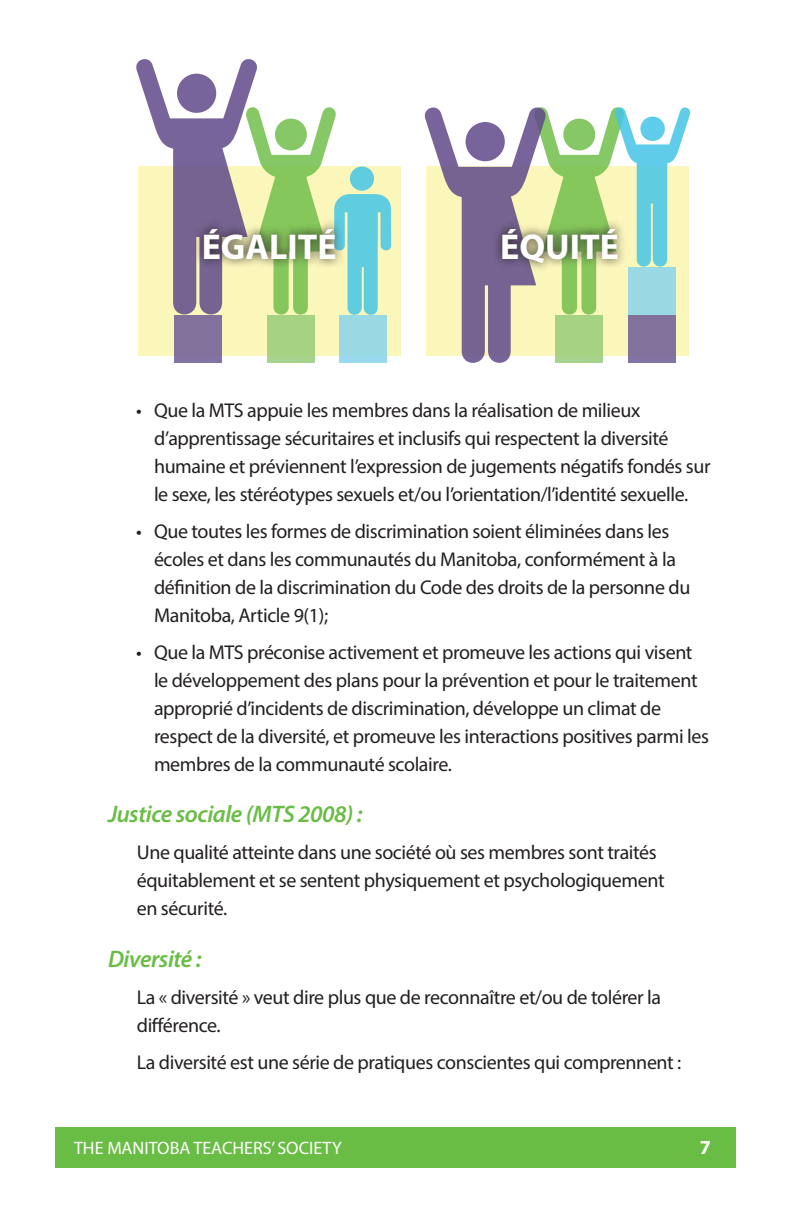
<style>
.page{position:relative;width:792px;height:1224px;background:#fff}
.page>*{position:absolute;margin:0;border:0;box-sizing:border-box;transform-origin:0 0}
.t1{font:700 36px "Myriad Pro";color:#fff}
.t2{font:italic 600 24px "Myriad Pro";letter-spacing:-.02em;color:#69bd45}
.t3{font:20px/28px "Myriad Pro";letter-spacing:-.02em;color:#231f20}
.t4{font:700 20px "Myriad Pro";color:#fff}
.t5{font:18px "Myriad Pro";color:#fff}
</style>
<div class="page">
<div style="left:55px;top:1128px;width:681px;height:40px;background:#69bd45"></div>
<div style="left:138px;top:167px;width:263px;height:189px;background:#fbf6ba"></div>
<div style="left:174px;top:315px;width:48px;height:48px;background:#82719a"></div>
<div style="left:267px;top:315px;width:48px;height:48px;background:#a6d382"></div>
<div style="left:339px;top:315px;width:48px;height:48px;background:#98d9e4"></div>
<svg style="left:136px;top:59px;width:255px;height:256px"></svg>
<svg style="left:193px;top:219px;width:152px;height:50px;background:#8d9c78"></svg>
<svg style="left:424px;top:107px;width:267px;height:256px;background:#bcc9b5"></svg>
<svg style="left:492px;top:219px;width:135px;height:54px;background:#919e76"></svg>
<h1 class="t1" style="left:202px;top:223px;width:136px">ÉGALITÉ</h1>
<h1 class="t1" style="left:500px;top:223px;width:120px">ÉQUITÉ</h1>
<p class="t3" style="left:154px;top:396px;width:558px;text-indent:-18px">• Que la MTS appuie les membres dans la réalisation de milieux d’apprentissage sécuritaires et inclusifs qui respectent la diversité humaine et préviennent l’expression de jugements négatifs fondés sur le sexe, les stéréotypes sexuels et/ou l’orientation/l’identité sexuelle.</p>
<p class="t3" style="left:154px;top:517px;width:538px;text-indent:-18px">• Que toutes les formes de discrimination soient éliminées dans les écoles et dans les communautés du Manitoba, conformément à la définition de la discrimination du Code des droits de la personne du Manitoba, Article 9(1);</p>
<p class="t3" style="left:154px;top:638px;width:556px;text-indent:-18px">• Que la MTS préconise activement et promeuve les actions qui visent le développement des plans pour la prévention et pour le traitement approprié d’incidents de discrimination, développe un climat de respect de la diversité, et promeuve les interactions positives parmi les membres de la communauté scolaire.</p>
<p class="t2" style="left:108px;top:799px;width:256px">Justice sociale (MTS 2008) :</p>
<p class="t3" style="left:137px;top:838px;width:529px">Une qualité atteinte dans une société où ses membres sont traités équitablement et se sentent physiquement et psychologiquement en sécurité.</p>
<p class="t2" style="left:108px;top:943px;width:95px">Diversité :</p>
<p class="t3" style="left:137px;top:983px;width:526px">La « diversité » veut dire plus que de reconnaître et/ou de tolérer la différence.</p>
<p class="t3" style="left:137px;top:1048px;width:546px">La diversité est une série de pratiques conscientes qui comprennent :</p>
<p class="t5" style="left:74px;top:1137px;width:269px">THE MANITOBA TEACHERS’ SOCIETY</p>
<p class="t4" style="left:700px;top:1134px;width:13px">7</p>
</div>
